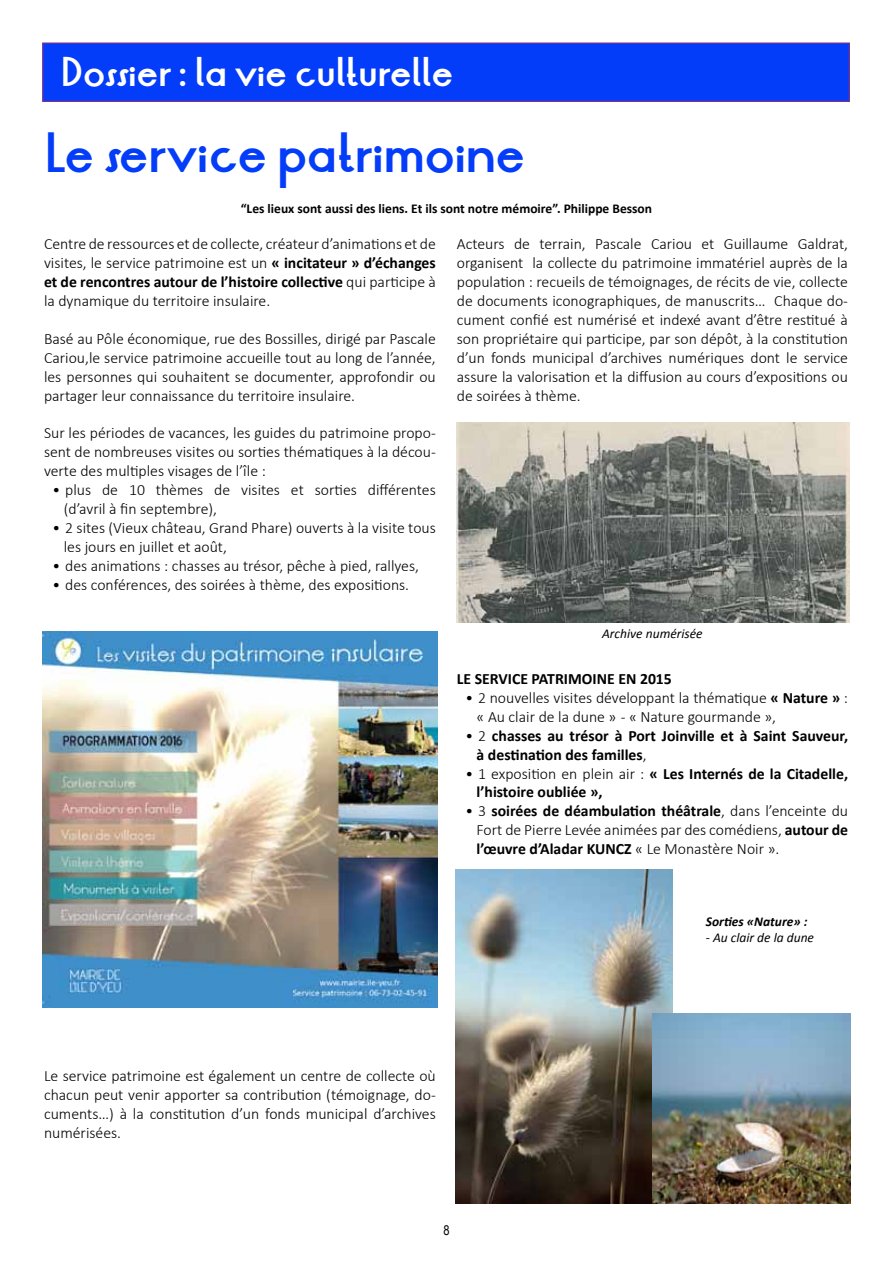
<style>
.page{position:relative;width:893px;height:1263px;background:#fff}
.page>*{position:absolute;margin:0;border:0;box-sizing:border-box;transform-origin:0 0}
.t1{font:700 45px "LT Oksana";color:#033cf9}
.t2{font:700 33px "LT Oksana";color:#fff}
.t3{font:300 15.75px/18.9px "Calibri";color:#000;text-align:justify}
.t4{font:700 15.75px/18.9px "Calibri";color:#000}
.t5{font:700 13.5px "Calibri";color:#000102}
.t6{font:italic 13.5px "Calibri";color:#010000}
.t7{font:italic 700 13.5px "Calibri";color:#010000}
.t8{font:13.5px "Arial Narrow";color:#000}
.s1{font-weight:700}
.s2{font-weight:300}
</style>
<div class="page">
<div style="left:42px;top:43px;width:808px;height:59px;background:#033cf9;border:2px solid #5f32a1"></div>
<img style="left:43px;top:631px;width:394px;height:377px">
<img style="left:455px;top:870px;width:217px;height:333px">
<img style="left:652px;top:1013px;width:198px;height:190px">
<img style="left:456px;top:422px;width:393px;height:201px">
<h2 class="t2" style="left:62px;top:48px;width:393px">Dossier : la vie culturelle</h2>
<h1 class="t1" style="left:44px;top:120px;width:482px">Le service patrimoine</h1>
<p class="t5" style="left:241px;top:200px;width:413px">“Les lieux sont aussi des liens. Et ils sont notre mémoire”. Philippe Besson</p>
<p class="t3" style="left:44px;top:234px;width:393px">Centre de ressources et de collecte, créateur d’animations et de visites, le service patrimoine est un <span class="s1">« incitateur » d’échanges et de rencontres autour de l’histoire collective</span> qui participe à la dynamique du territoire insulaire.</p>
<p class="t3" style="left:44px;top:329px;width:393px">Basé au Pôle économique, rue des Bossilles, dirigé par Pascale Cariou,le service patrimoine accueille tout au long de l’année, les personnes qui souhaitent se documenter, approfondir ou partager leur connaissance du territoire insulaire.</p>
<p class="t3" style="left:44px;top:423px;width:393px">Sur les périodes de vacances, les guides du patrimoine propo&shy;sent de nombreuses visites ou sorties thématiques à la décou&shy;verte des multiples visages de l’île :</p>
<p class="t3" style="left:64px;top:480px;width:373px;text-indent:-11px">• plus de 10 thèmes de visites et sorties différentes (d’avril à fin septembre),</p>
<p class="t3" style="left:64px;top:518px;width:374px;text-indent:-11px">• 2 sites (Vieux château, Grand Phare) ouverts à la visite tous les jours en juillet et août,</p>
<p class="t3" style="left:53px;top:556px;width:368px">• des animations : chasses au trésor, pêche à pied, rallyes,</p>
<p class="t3" style="left:53px;top:575px;width:358px">• des conférences, des soirées à thème, des expositions.</p>
<p class="t3" style="left:457px;top:234px;width:393px">Acteurs de terrain, Pascale Cariou et Guillaume Galdrat, organisent la collecte du patrimoine immatériel auprès de la population : recueils de témoignages, de récits de vie, collecte de documents iconographiques, de manuscrits… Chaque do&shy;cument confié est numérisé et indexé avant d’être restitué à son propriétaire qui participe, par son dépôt, à la constitution d’un fonds municipal d’archives numériques dont le service assure la valorisation et la diffusion au cours d’expositions ou de soirées à thème.</p>
<p class="t6" style="left:602px;top:624px;width:102px">Archive numérisée</p>
<p class="t4" style="left:457px;top:669px;width:217px">LE SERVICE PATRIMOINE EN 2015</p>
<p class="t3" style="left:477px;top:688px;width:373px;text-indent:-11px">• 2 nouvelles visites développant la thématique <span class="s1">« Nature »</span> : « Au clair de la dune » - « Nature gourmande »,</p>
<p class="t4" style="left:477px;top:726px;width:373px;text-indent:-11px"><span class="s2">• 2</span> chasses au trésor à Port Joinville et à Saint Sauveur, à destination des familles<span class="s2">,</span></p>
<p class="t4" style="left:477px;top:764px;width:373px;text-indent:-11px"><span class="s2">• 1 exposition en plein air :</span> « Les Internés de la Citadelle, l’histoire oubliée »,</p>
<p class="t3" style="left:477px;top:801px;width:373px;text-indent:-11px">• 3 <span class="s1">soirées de déambulation théâtrale</span>, dans l’enceinte du Fort de Pierre Levée animées par des comédiens, <span class="s1">autour de l’œuvre d’Aladar KUNCZ</span> « Le Monastère Noir ».</p>
<p class="t7" style="left:706px;top:913px;width:103px">Sorties «Nature» :</p>
<p class="t6" style="left:706px;top:928px;width:110px">- Au clair de la dune</p>
<p class="t3" style="left:44px;top:1066px;width:393px">Le service patrimoine est également un centre de collecte où chacun peut venir apporter sa contribution (témoignage, do&shy;cuments…) à la constitution d’un fonds municipal d’archives numérisées.</p>
<p class="t8" style="left:443px;top:1220px;width:8px">8</p>
</div>
